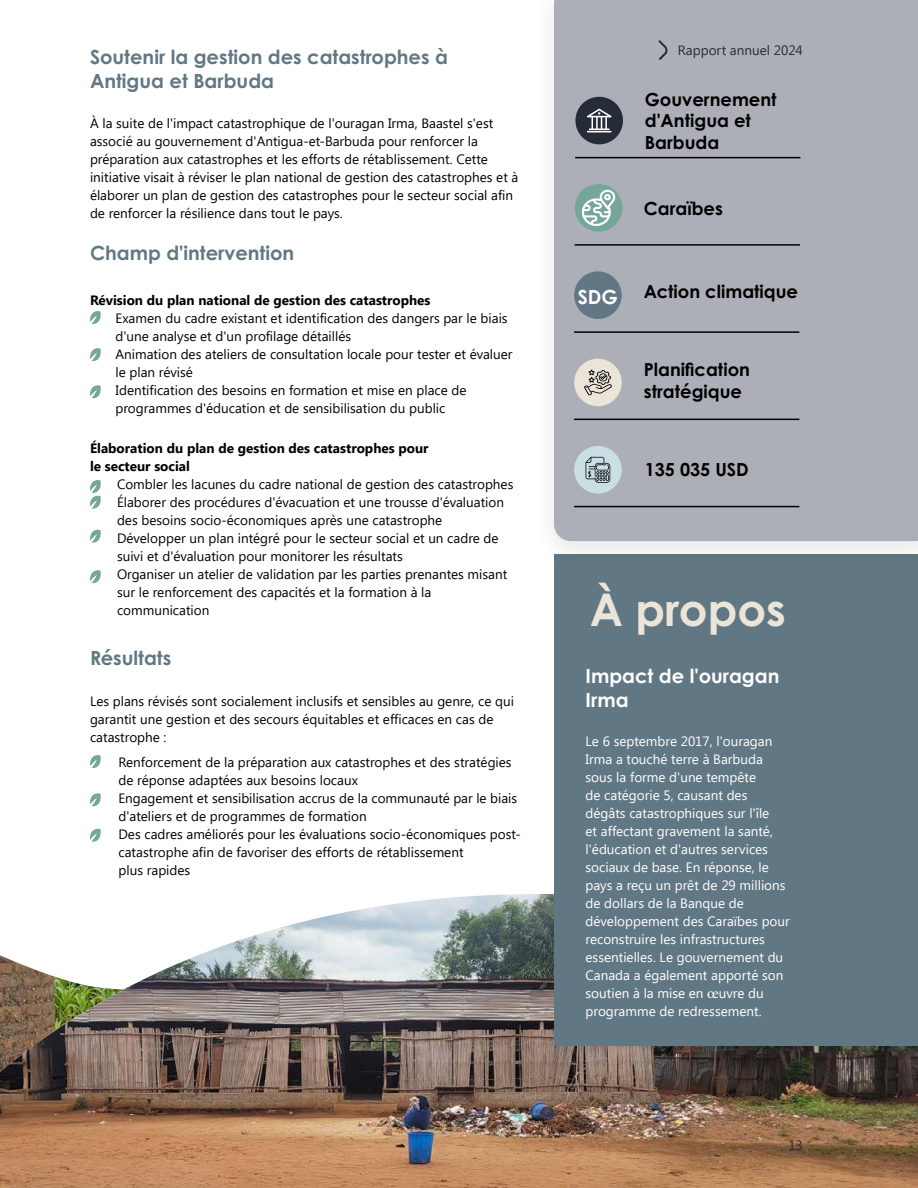
<style>
.page{position:relative;width:918px;height:1188px;background:#fff}
.page>*{position:absolute;margin:0;border:0;box-sizing:border-box;transform-origin:0 0}
.t1{font:700 45px "Century Gothic Pro";color:#ebe4d9}
.t2{font:700 19.5px/23.4px "Century Gothic Pro";color:#617884}
.t3{font:700 19.5px/23.4px "Century Gothic Pro";color:#fff}
.t4{font:700 18px/21.6px "Century Gothic Pro";color:#000}
.t5{font:13.5px/18px "Segoe UI";color:#000}
.t6{font:13.5px/18px "Segoe UI";color:#fff}
.t7{font:700 13.5px/18px "Segoe UI";color:#000}
.t8{font:13.5px "Segoe UI";color:#262b38}
.s1{font-family:"Minion Pro";font-size:15px}
</style>
<div class="page">
<img style="left:0;top:894px;width:918px;height:294px">
<div style="left:554px;top:554px;width:364px;height:491px;background:#617884"></div>
<div style="left:530px;top:0;width:388px;height:573px;background:#000;opacity:.1"></div>
<div style="left:554px;top:0;width:364px;height:541px;background:#acafb7"></div>
<div style="left:575px;top:97px;width:48px;height:47px;background:#262b38;border-radius:50%"></div>
<hr style="left:575px;top:157px;width:225px;height:1px;background:#000">
<div style="left:575px;top:184px;width:47px;height:48px;background:#74a699;border-radius:50%"></div>
<hr style="left:575px;top:244px;width:225px;height:2px;background:#000">
<div style="left:574px;top:271px;width:48px;height:48px;background:#617884;border-radius:50%"></div>
<hr style="left:574px;top:331px;width:225px;height:2px;background:#000">
<div style="left:574px;top:359px;width:48px;height:47px;background:#ebe4d9;border-radius:50%"></div>
<hr style="left:574px;top:419px;width:225px;height:1px;background:#000">
<div style="left:574px;top:446px;width:48px;height:48px;background:#cadfe4;border-radius:50%"></div>
<hr style="left:574px;top:506px;width:225px;height:1px;background:#000">
<svg style="left:587px;top:109px;width:25px;height:23px"></svg>
<svg style="left:586px;top:457px;width:24px;height:26px"></svg>
<svg style="left:584px;top:369px;width:28px;height:26px"></svg>
<svg style="left:580px;top:190px;width:37px;height:36px"></svg>
<svg style="left:90px;top:755px;width:11px;height:13px"></svg>
<svg style="left:90px;top:793px;width:11px;height:14px"></svg>
<svg style="left:90px;top:828px;width:11px;height:14px"></svg>
<svg style="left:90px;top:311px;width:11px;height:13px"></svg>
<svg style="left:90px;top:348px;width:11px;height:14px"></svg>
<svg style="left:90px;top:385px;width:11px;height:14px"></svg>
<svg style="left:90px;top:480px;width:11px;height:29px"></svg>
<svg style="left:90px;top:529px;width:11px;height:14px"></svg>
<svg style="left:90px;top:570px;width:11px;height:14px"></svg>
<svg style="left:658px;top:40px;width:10px;height:20px"></svg>
<h2 class="t2" style="left:90px;top:45px;width:360px">Soutenir la gestion des catastrophes à<br>Antigua et Barbuda</h2>
<p class="t5" style="left:90px;top:115px;width:430px">À la suite de l'impact catastrophique de l'ouragan Irma, Baastel s'est associé au gouvernement d'Antigua-et-Barbuda pour renforcer la préparation aux catastrophes et les efforts de rétablissement. Cette initiative visait à réviser le plan national de gestion des catastrophes et à élaborer un plan de gestion des catastrophes pour le secteur social afin de renforcer la résilience dans tout le pays.</p>
<h2 class="t2" style="left:90px;top:241px;width:206px">Champ d'intervention</h2>
<p class="t7" style="left:90px;top:291px;width:342px">Révision du plan national de gestion des catastrophes</p>
<p class="t5" style="left:116px;top:309px;width:399px">Examen du cadre existant et identification des dangers par le biais d'une analyse et d'un profilage détaillés<br>Animation des ateliers de consultation locale pour tester et évaluer le plan révisé<br>Identification des besoins en formation et mise en place de programmes d'éducation et de sensibilisation du public</p>
<p class="t7" style="left:90px;top:440px;width:340px">Élaboration du plan de gestion des catastrophes pour le secteur social</p>
<p class="t5" style="left:117px;top:476px;width:398px">Combler les lacunes du cadre national de gestion des catastrophes Élaborer des procédures d'évacuation et une trousse d'évaluation des besoins socio-économiques après une catastrophe Développer un plan intégré pour le secteur social et un cadre de suivi et d'évaluation pour monitorer les résultats<br>Organiser un atelier de validation par les parties prenantes misant sur le renforcement des capacités et la formation à la communication</p>
<h2 class="t2" style="left:90px;top:645px;width:83px">Résultats</h2>
<p class="t5" style="left:90px;top:692px;width:426px">Les plans révisés sont socialement inclusifs et sensibles au genre, ce qui garantit une gestion et des secours équitables et efficaces en cas de catastrophe :</p>
<p class="t5" style="left:118px;top:754px;width:404px">Renforcement de la préparation aux catastrophes et des stratégies de réponse adaptées aux besoins locaux<br>Engagement et sensibilisation accrus de la communauté par le biais d'ateliers et de programmes de formation<br>Des cadres améliorés pour les évaluations socio-économiques post&shy;catastrophe afin de favoriser des efforts de rétablissement<br>plus rapides</p>
<p class="t8" style="left:678px;top:42px;width:127px">Rapport annuel 2024</p>
<h3 class="t4" style="left:645px;top:88px;width:133px">Gouvernement d'Antigua et<br>Barbuda</h3>
<h3 class="t4" style="left:644px;top:197px;width:81px">Caraïbes</h3>
<h2 class="t3" style="left:578px;top:285px;width:42px">SDG</h2>
<h3 class="t4" style="left:644px;top:281px;width:156px">Action climatique</h3>
<h3 class="t4" style="left:644px;top:359px;width:108px">Planification stratégique</h3>
<h3 class="t4" style="left:645px;top:459px;width:106px">135 035 USD</h3>
<h1 class="t1" style="left:590px;top:582px;width:198px">À propos</h1>
<h2 class="t3" style="left:586px;top:664px;width:195px">Impact de l'ouragan<br>Irma</h2>
<p class="t6" style="left:586px;top:733px;width:206px">Le 6 septembre 2017, l'ouragan<br>Irma a touché terre à Barbuda sous la forme d'une tempête<br>de catégorie 5, causant des dégâts catastrophiques sur l'île<br>et affectant gravement la santé, l'éducation et d'autres services sociaux de base. En réponse, le pays a reçu un prêt de 29 millions de dollars de la Banque de développement des Caraïbes pour reconstruire les infrastructures essentielles. Le gouvernement du<br>Canada a également apporté son soutien à la mise en <span class="s1">œ</span>uvre du programme de redressement.</p>
<p class="t8" style="left:788px;top:1137px;width:16px">13</p>
</div>
